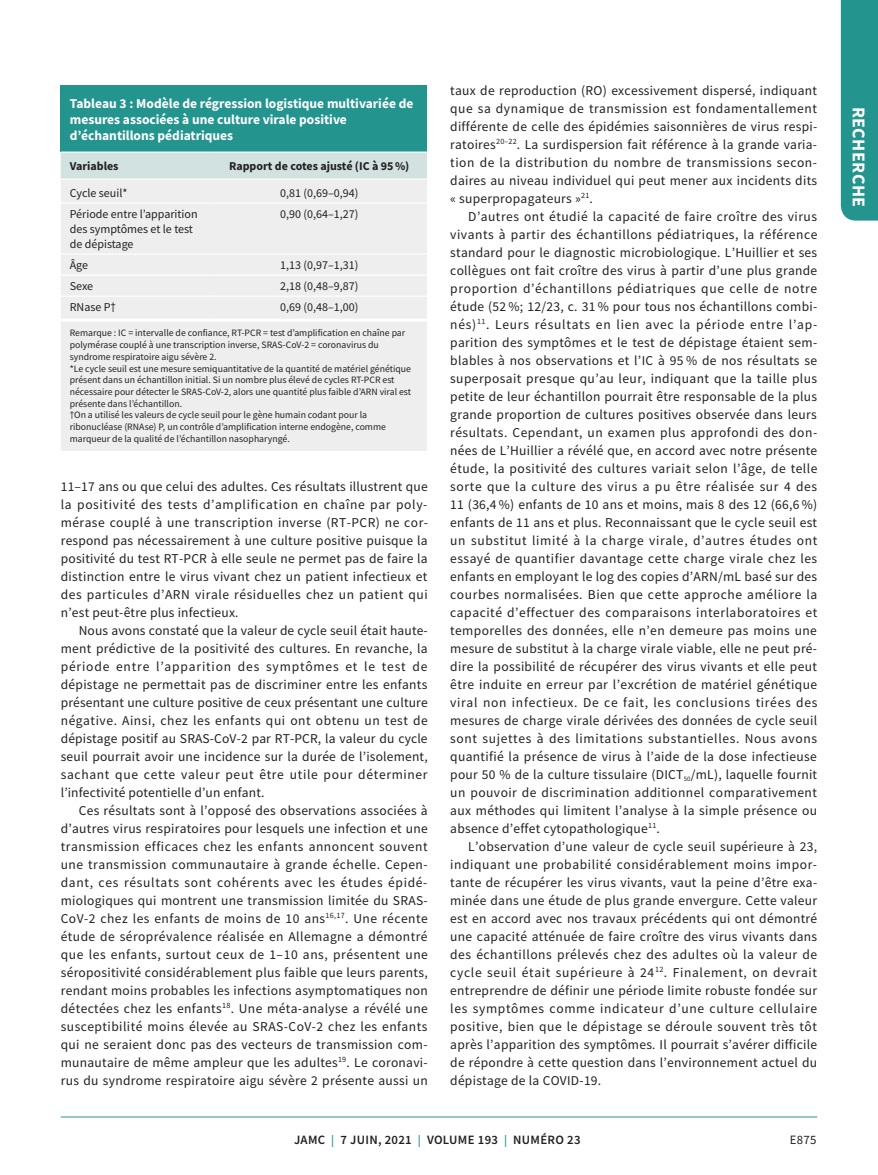
<style>
.page{position:relative;width:878px;height:1175px;background:#fff}
.page>*{position:absolute;margin:0;border:0;box-sizing:border-box;transform-origin:0 0}
.t1{font:700 18px "Source Sans Pro";letter-spacing:.025em;color:#fff}
.t2{font:13.5px/18px "Source Sans Pro";letter-spacing:.02em;color:#231f20;text-align:justify}
.t3{font:700 13.5px/16.2px "Source Sans Pro";color:#fff}
.t4{font:600 12.75px "Source Sans Pro";letter-spacing:.025em;color:#231f20}
.t5{font:12.75px "Source Sans Pro";color:#231f20}
.t6{font:12px/15px "Source Sans Pro";color:#231f20}
.t7{font:700 12px "Source Sans Pro";color:#231f20}
.t8{font:9.75px/11.7px "Source Sans Pro";color:#231f20}
.s1{font-size:12px;color:#24948e}
</style>
<div class="page">
<div style="left:840px;top:0;width:38px;height:220px;background:#24948e"></div>
<hr style="left:61px;top:1116px;width:756px;height:1px;background:#24948e">
<div style="left:61px;top:86px;width:366px;height:66px;background:#24948e"></div>
<div style="left:61px;top:153px;width:366px;height:25px;background:#d2e2e1"></div>
<div style="left:61px;top:180px;width:366px;height:271px;background:#eeeeef"></div>
<hr style="left:61px;top:151px;width:151px;height:2px;background:#fff">
<hr style="left:212px;top:151px;width:215px;height:2px;background:#fff">
<hr style="left:61px;top:202px;width:151px;height:2px;background:#fff">
<hr style="left:212px;top:202px;width:215px;height:2px;background:#fff">
<hr style="left:61px;top:295px;width:151px;height:2px;background:#fff">
<hr style="left:212px;top:295px;width:215px;height:2px;background:#fff">
<hr style="left:61px;top:319px;width:151px;height:3px;background:#fff">
<hr style="left:212px;top:319px;width:215px;height:3px;background:#fff">
<hr style="left:61px;top:253px;width:151px;height:2px;background:#fff">
<hr style="left:212px;top:253px;width:215px;height:2px;background:#fff">
<hr style="left:61px;top:274px;width:151px;height:2px;background:#fff">
<hr style="left:212px;top:274px;width:215px;height:2px;background:#fff">
<p class="t3" style="left:70px;top:95px;width:345px">Tableau 3 : Modèle de régression logistique multivariée de mesures associées à une culture virale positive d’échantillons pédiatriques</p>
<p class="t7" style="left:70px;top:158px;width:50px">Variables</p>
<p class="t7" style="left:229px;top:158px;width:182px">Rapport de cotes ajusté (IC à 95%)</p>
<p class="t6" style="left:70px;top:185px;width:59px">Cycle seuil*</p>
<p class="t6" style="left:280px;top:185px;width:80px">0,81 (0,69–0,94)</p>
<p class="t6" style="left:70px;top:206px;width:129px">Période entre l’apparition des symptômes et le test de dépistage</p>
<p class="t6" style="left:280px;top:206px;width:80px">0,90 (0,64–1,27)</p>
<p class="t6" style="left:70px;top:257px;width:20px">Âge</p>
<p class="t6" style="left:280px;top:257px;width:80px">1,13 (0,97–1,31)</p>
<p class="t6" style="left:70px;top:278px;width:25px">Sexe</p>
<p class="t6" style="left:280px;top:278px;width:80px">2,18 (0,48–9,87)</p>
<p class="t6" style="left:70px;top:299px;width:48px">RNase P†</p>
<p class="t6" style="left:280px;top:299px;width:80px">0,69 (0,48–1,00)</p>
<p class="t8" style="left:70px;top:327px;width:343px">Remarque : IC = intervalle de confiance, RT-PCR = test d’amplification en chaîne par polymérase couplé à une transcription inverse, SRAS-CoV-2 = coronavirus du syndrome respiratoire aigu sévère 2.<br>*Le cycle seuil est une mesure semiquantitative de la quantité de matériel génétique présent dans un échantillon initial. Si un nombre plus élevé de cycles RT-PCR est nécessaire pour détecter le SRAS-CoV-2, alors une quantité plus faible d’ARN viral est présente dans l’échantillon.<br>†On a utilisé les valeurs de cycle seuil pour le gène humain codant pour la ribonucléase (RNAse) P, un contrôle d’amplification interne endogène, comme marqueur de la qualité de l’échantillon nasopharyngé.</p>
<p class="t2" style="left:61px;top:477px;width:368px">11–17 ans ou que celui des adultes. Ces résultats illustrent que la positivité des tests d’amplification en chaîne par poly&shy;mérase couplé à une transcription inverse (RT-PCR) ne cor&shy;respond pas nécessairement à une culture positive puisque la positivité du test RT-PCR à elle seule ne permet pas de faire la distinction entre le virus vivant chez un patient infectieux et des particules d’ARN virale résiduelles chez un patient qui n’est peut-être plus infectieux.</p>
<p class="t2" style="left:61px;top:621px;width:368px;text-indent:18px">Nous avons constaté que la valeur de cycle seuil était haute&shy;ment prédictive de la positivité des cultures. En revanche, la période entre l’apparition des symptômes et le test de dépistage ne permettait pas de discriminer entre les enfants présentant une culture positive de ceux présentant une culture négative. Ainsi, chez les enfants qui ont obtenu un test de dépistage positif au SRAS-CoV-2 par RT-PCR, la valeur du cycle seuil pourrait avoir une incidence sur la durée de l’isolement, sachant que cette valeur peut être utile pour déterminer l’infectivité potentielle d’un enfant.</p>
<p class="t2" style="left:61px;top:801px;width:369px;text-indent:18px">Ces résultats sont à l’opposé des observations associées à d’autres virus respiratoires pour lesquels une infection et une transmission efficaces chez les enfants annoncent souvent une transmission communautaire à grande échelle. Cepen&shy;dant, ces résultats sont cohérents avec les études épidé&shy;miologiques qui montrent une transmission limitée du SRAS-CoV-2 chez les enfants de moins de 10 ans<sup>16,17</sup>. Une récente étude de séroprévalence réalisée en Allemagne a démontré que les enfants, surtout ceux de 1–10 ans, présentent une séropositivité considérablement plus faible que leurs parents, rendant moins probables les infections asymptomatiques non détectées chez les enfants<sup>18</sup>. Une méta-analyse a révélé une susceptibilité moins élevée au SRAS-CoV-2 chez les enfants qui ne seraient donc pas des vecteurs de transmission com&shy;munautaire de même ampleur que les adultes<sup>19</sup>. Le coronavi&shy;rus du syndrome respiratoire aigu sévère 2 présente aussi un</p>
<p class="t2" style="left:450px;top:81px;width:368px">taux de reproduction (RO) excessivement dispersé, indiquant que sa dynamique de transmission est fondamentallement différente de celle des épidémies saisonnières de virus respi&shy;ratoires<sup>20–22</sup>. La surdispersion fait référence à la grande varia&shy;tion de la distribution du nombre de transmissions secon&shy;daires au niveau individuel qui peut mener aux incidents dits « superpropagateurs »<sup>21</sup>.</p>
<p class="t2" style="left:450px;top:207px;width:369px;text-indent:18px">D’autres ont étudié la capacité de faire croître des virus vivants à partir des échantillons pédiatriques, la référence standard pour le diagnostic microbiologique. L’Huillier et ses collègues ont fait croître des virus à partir d’une plus grande proportion d’échantillons pédiatriques que celle de notre étude (52 %; 12/23, c. 31 % pour tous nos échantillons combi&shy;nés)<sup>11</sup>. Leurs résultats en lien avec la période entre l’ap&shy;parition des symptômes et le test de dépistage étaient sem&shy;blables à nos observations et l’IC à 95 % de nos résultats se superposait presque qu’au leur, indiquant que la taille plus petite de leur échantillon pourrait être responsable de la plus grande proportion de cultures positives observée dans leurs résultats. Cependant, un examen plus approfondi des don&shy;nées de L’Huillier a révélé que, en accord avec notre présente étude, la positivité des cultures variait selon l’âge, de telle sorte que la culture des virus a pu être réalisée sur 4 des 11 (36,4 %) enfants de 10 ans et moins, mais 8 des 12 (66,6 %) enfants de 11 ans et plus. Reconnaissant que le cycle seuil est un substitut limité à la charge virale, d’autres études ont essayé de quantifier davantage cette charge virale chez les enfants en employant le log des copies d’ARN/mL basé sur des courbes normalisées. Bien que cette approche améliore la capacité d’effectuer des comparaisons interlaboratoires et temporelles des données, elle n’en demeure pas moins une mesure de substitut à la charge virale viable, elle ne peut pré&shy;dire la possibilité de récupérer des virus vivants et elle peut être induite en erreur par l’excrétion de matériel génétique viral non infectieux. De ce fait, les conclusions tirées des mesures de charge virale dérivées des données de cycle seuil sont sujettes à des limitations substantielles. Nous avons quantifié la présence de virus à l’aide de la dose infectieuse pour 50 % de la culture tissulaire (DICT<sub>50</sub>/mL), laquelle fournit un pouvoir de discrimination additionnel comparativement aux méthodes qui limitent l’analyse à la simple présence ou absence d’effet cytopathologique<sup>11</sup>.</p>
<p class="t2" style="left:450px;top:837px;width:368px;text-indent:18px">L’observation d’une valeur de cycle seuil supérieure à 23, indiquant une probabilité considérablement moins impor&shy;tante de récupérer les virus vivants, vaut la peine d’être exa&shy;minée dans une étude de plus grande envergure. Cette valeur est en accord avec nos travaux précédents qui ont démontré une capacité atténuée de faire croître des virus vivants dans des échantillons prélevés chez des adultes où la valeur de cycle seuil était supérieure à 24<sup>12</sup>. Finalement, on devrait entreprendre de définir une période limite robuste fondée sur les symptômes comme indicateur d’une culture cellulaire positive, bien que le dépistage se déroule souvent très tôt après l’apparition des symptômes. Il pourrait s’avérer difficile de répondre à cette question dans l’environnement actuel du dépistage de la COVID-19.</p>
<p class="t4" style="left:294px;top:1131px;width:288px">JAMC <span class="s1">|</span> 7 JUIN, 2021 <span class="s1">|</span> VOLUME 193 <span class="s1">|</span> NUMÉRO 23</p>
<p class="t5" style="left:789px;top:1132px;width:28px">E875</p>
<h1 class="t1" style="left:871px;top:107px;width:102px;rotate:90deg">RECHERCHE</h1>
</div>
